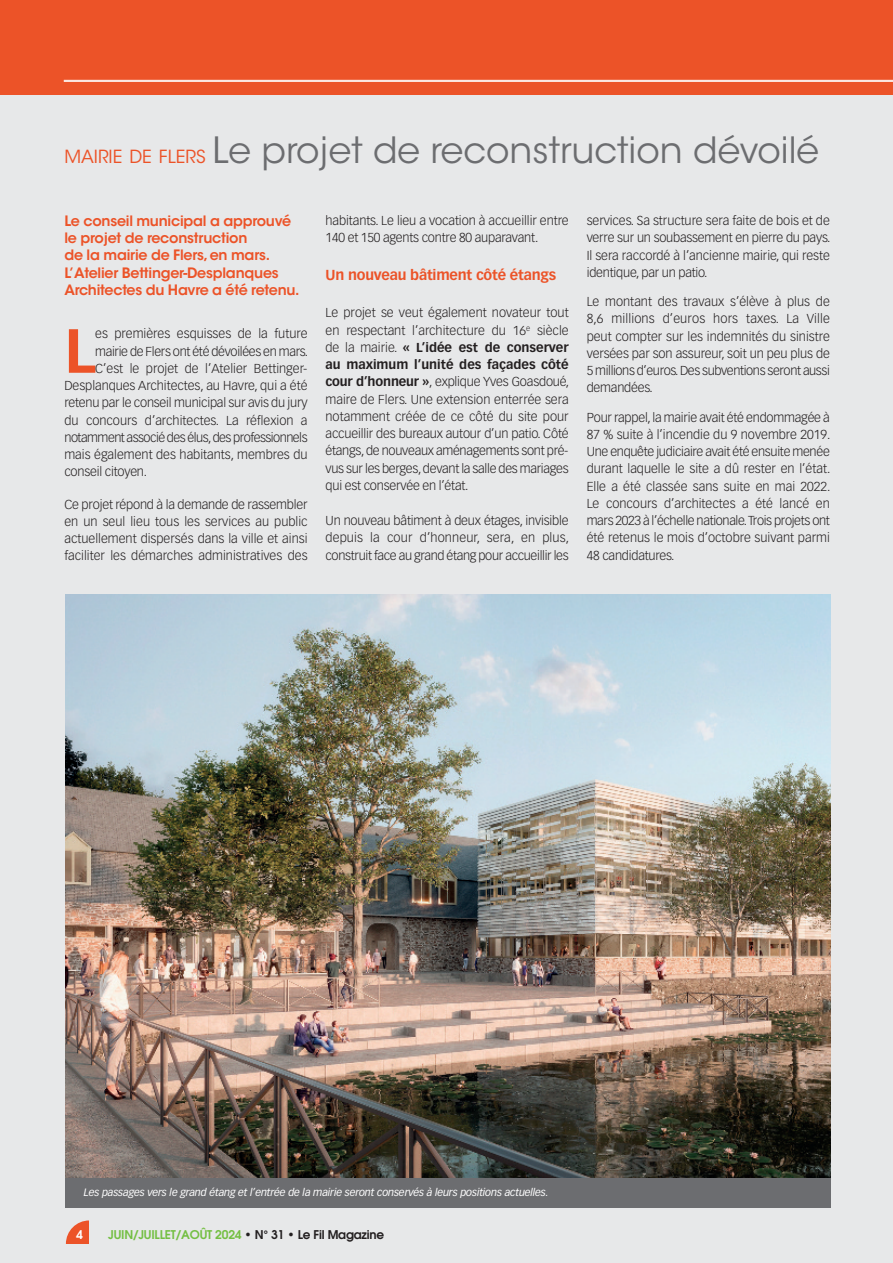
<style>
.page{position:relative;width:893px;height:1263px;background:#fff}
.page>*{position:absolute;margin:0;border:0;box-sizing:border-box;transform-origin:0 0}
.t1{font:700 61.2px "Vectora LT Std";color:#ec5328}
.t2{font:36px "ITC Avant Garde Std";color:#6c6d70}
.t3{font:600 14.25px/17.2px "ITC Avant Garde Std";letter-spacing:-.015em;color:#ec5328}
.t4{font:700 14.25px "Vectora LT Std";letter-spacing:-.015em;color:#ec5328}
.t5{font:300 12.75px/17.2px "Vectora LT Std";letter-spacing:-.015em;color:#231f20;text-align:justify}
.t6{font:300 12.75px "Vectora LT Std";letter-spacing:-.04em;color:#231f20}
.t7{font:600 12px "Avant Garde";letter-spacing:-.015em;color:#74bf43}
.t8{font:600 12px "Avant Garde";color:#fff}
.t9{font:italic 10.5px "Vectora LT Std";letter-spacing:-.015em;color:#fff}
.s1{font-size:18px;color:#ec5328}
.s2{font-weight:700}
.s3{color:#231f20}
</style>
<div class="page">
<div style="left:0;top:52px;width:893px;height:1211px;background:#e7e8e9"></div>
<div style="left:0;top:0;width:893px;height:95px;background:#ec5328"></div>
<hr style="left:64px;top:80px;width:829px;height:1px;background:#fff">
<hr style="left:64px;top:81px;width:829px;height:1px;background:#fff">
<img style="left:65px;top:595px;width:766px;height:583px">
<div style="left:65px;top:1178px;width:766px;height:30px;background:#6c6d70"></div>
<svg style="left:66px;top:1220px;width:23px;height:24px"></svg>
<h2 class="t2" style="left:64px;top:136px;width:756px"><span class="s1">MAIRIE DE FLERS</span> Le projet de reconstruction dévoilé</h2>
<p class="t3" style="left:64px;top:213px;width:237px">le conseil municipal a approuvé le projet de reconstruction<br>de la mairie de Flers,en mars. l’atelier Bettinger-Desplanques architectes du Havre a été retenu.</p>
<h1 class="t1" style="left:64px;top:325px;width:33px">L</h1>
<p class="t5" style="left:95px;top:326px;width:214px">es premières esquisses de la future</p>
<p class="t5" style="left:95px;top:343px;width:214px">mairie de Flers ont été dévoilées en mars.</p>
<p class="t5" style="left:95px;top:360px;width:214px">C’est le projet de l’Atelier Bettinger-</p>
<p class="t5" style="left:64px;top:378px;width:245px">Desplanques Architectes, au Havre, qui a été</p>
<p class="t5" style="left:64px;top:395px;width:245px">retenu par le conseil municipal sur avis du jury</p>
<p class="t5" style="left:64px;top:412px;width:245px">du concours d’architectes. La réflexion a</p>
<p class="t6" style="left:64px;top:432px;width:245px">notamment associé des élus,des professionnels</p>
<p class="t5" style="left:64px;top:447px;width:245px">mais également des habitants, membres du</p>
<p class="t5" style="left:64px;top:464px;width:84px">conseil citoyen.</p>
<p class="t5" style="left:64px;top:496px;width:245px">Ce projet répond à la demande de rassembler en un seul lieu tous les services au public actuellement dispersés dans la ville et ainsi faciliter les démarches administratives des</p>
<p class="t5" style="left:326px;top:213px;width:245px">habitants. Le lieu a vocation à accueillir entre<br>140 et 150 agents contre 80 auparavant.</p>
<p class="t4" style="left:326px;top:269px;width:232px">Un nouveau bâtiment côté étangs</p>
<p class="t5" style="left:326px;top:305px;width:245px">Le projet se veut également novateur tout en respectant l’architecture du 16<sup>e</sup> siècle de la mairie. <span class="s2">« L’idée est de conserver au maximum l’unité des façades côté cour d’honneur »</span>, explique Yves Goasdoué, maire de Flers. Une extension enterrée sera notamment créée de ce côté du site pour accueillir des bureaux autour d’un patio. Côté étangs,de nouveaux aménagements sont pré&shy;vus sur les berges,devant la salle des mariages qui est conservée en l’état.</p>
<p class="t5" style="left:326px;top:513px;width:245px">Un nouveau bâtiment à deux étages, invisible depuis la cour d’honneur, sera, en plus, construit face au grand étang pour accueillir les</p>
<p class="t5" style="left:587px;top:213px;width:245px">services. Sa structure sera faite de bois et de verre sur un soubassement en pierre du pays.<br>Il sera raccordé à l’ancienne mairie, qui reste identique, par un patio.</p>
<p class="t5" style="left:587px;top:294px;width:245px">Le montant des travaux s’élève à plus de 8,6 millions d’euros hors taxes. La Ville peut compter sur les indemnités du sinistre versées par son assureur, soit un peu plus de 5 millions d’euros.Des subventions seront aussi demandées.</p>
<p class="t5" style="left:587px;top:409px;width:245px">Pour rappel,la mairie avait été endommagée à 87 % suite à l’incendie du 9 novembre 2019.<br>Une enquête judiciaire avait été ensuite menée durant laquelle le site a dû rester en l’état.<br>Elle a été classée sans suite en mai 2022.<br>Le concours d’architectes a été lancé en mars 2023 à l’échelle nationale.Trois projets ont été retenus le mois d’octobre suivant parmi 48 candidatures.</p>
<p class="t9" style="left:84px;top:1188px;width:466px">Les passages vers le grand étang et l’entrée de la mairie seront conservés à leurs positions actuelles.</p>
<p class="t8" style="left:76px;top:1230px;width:8px">4</p>
<p class="t7" style="left:108px;top:1230px;width:278px">JUIN/JUILLET/AOÛT 2024 <span class="s3">• N° 31 • Le Fil Magazine</span></p>
</div>
